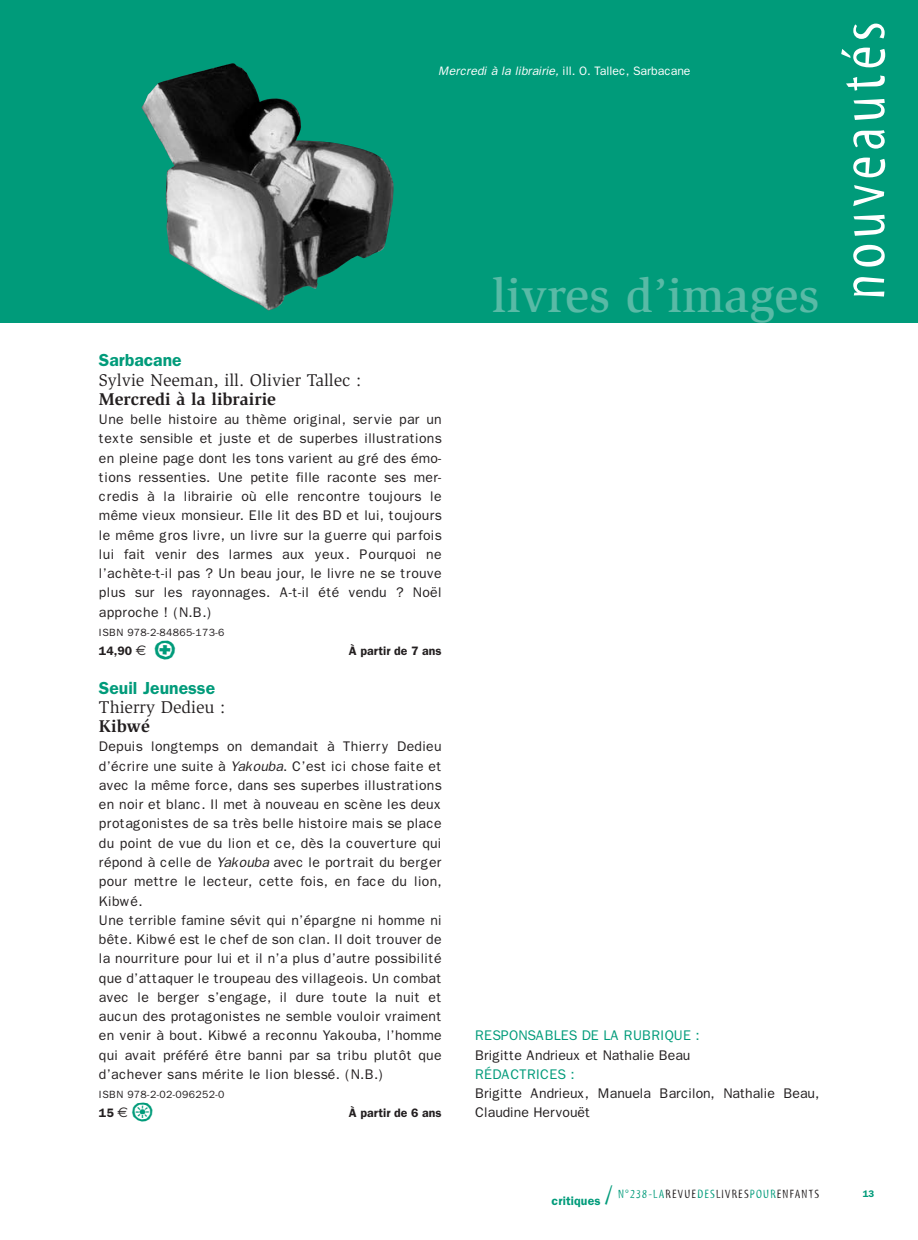
<style>
.page{position:relative;width:918px;height:1240px;background:#fff}
.page>*{position:absolute;margin:0;border:0;box-sizing:border-box;transform-origin:0 0}
.t1{font:63px "Myriad Tilt";letter-spacing:.08em;color:#fff}
.t2{font:500 49px "Slimbach";color:#59baa6}
.t3{font:35px "Ale Signs White LL";color:#009b7a}
.t4{font:17.5px "Slimbach";color:#231f20}
.t5{font:700 17.5px "Slimbach";color:#231f20}
.t6{font:600 17.5px "Franklin Gothic";color:#009b7a}
.t7{font:14px/19.2px "Franklin Gothic";letter-spacing:.02em;color:#231f20;text-align:justify}
.t8{font:14px/19.2px "Franklin Gothic";letter-spacing:-.005em;color:#231f20}
.t9{font:14px "Franklin Gothic";letter-spacing:-.005em;color:#009b7a}
.t10{font:12.25px "Myriad Tilt";letter-spacing:.1em;color:#231f20}
.t11{font:12.25px "Franklin Gothic";letter-spacing:-.005em;color:#fff}
.t12{font:600 12.25px "Franklin Gothic";color:#231f20}
.t13{font:10.5px "Franklin Gothic";letter-spacing:.03em;color:#231f20}
.t14{font:600 9.62px "Franklin Gothic";color:#009b7a}
.s1{font-style:italic}
.s2{font-family:"Euro Sans";font-weight:400;font-size:14px}
.s3{font-family:"Franklin Gothic";font-weight:600;color:#009b7a}
.s4{font-size:26.25px;color:#009b7a}
.s5{color:#009b7a}
</style>
<div class="page">
<svg style="left:0;top:0;width:917px;height:323px;background:#0e9578"></svg>
<p class="t11" style="left:438px;top:63px;width:254px"><span class="s1">Mercredi à la librairie,</span> ill. O. Tallec, Sarbacane</p>
<p class="t6" style="left:99px;top:350px;width:84px">Sarbacane</p>
<p class="t4" style="left:99px;top:373px;width:263px">Sylvie Neeman, ill. Olivier Tallec :</p>
<p class="t5" style="left:99px;top:392px;width:178px">Mercredi à la librairie</p>
<p class="t7" style="left:99px;top:409px;width:344px">Une belle histoire au thème original, servie par un texte sensible et juste et de superbes illustrations en pleine page dont les tons varient au gré des émo&shy;tions ressenties. Une petite fille raconte ses mer&shy;credis à la librairie où elle rencontre toujours le même vieux monsieur. Elle lit des BD et lui, toujours le même gros livre, un livre sur la guerre qui parfois lui fait venir des larmes aux yeux. Pourquoi ne l’achète-t-il pas ? Un beau jour, le livre ne se trouve plus sur les rayonnages. A-t-il été vendu ? Noël approche ! (N.B.)</p>
<p class="t13" style="left:99px;top:626px;width:127px">ISBN 978-2-84865-173-6</p>
<p class="t12" style="left:99px;top:644px;width:49px">14,90 <span class="s2">€</span></p>
<h3 class="t3" style="left:153px;top:627px;width:24px">U</h3>
<p class="t12" style="left:349px;top:644px;width:94px">À partir de 7 ans</p>
<p class="t6" style="left:99px;top:677px;width:118px">Seuil Jeunesse</p>
<p class="t4" style="left:99px;top:700px;width:128px">Thierry Dedieu :</p>
<p class="t5" style="left:99px;top:719px;width:52px">Kibwé</p>
<p class="t7" style="left:99px;top:737px;width:344px;text-align:left">Depuis longtemps on demandait à Thierry Dedieu d’écrire une suite à <span class="s1">Yakouba</span>. C’est ici chose faite et avec la même force, dans ses superbes illustrations en noir et blanc. Il met à nouveau en scène les deux protagonistes de sa très belle histoire mais se place du point de vue du lion et ce, dès la couverture qui répond à celle de <span class="s1">Yakouba</span> avec le portrait du berger pour mettre le lecteur, cette fois, en face du lion, Kibwé.<br>Une terrible famine sévit qui n’épargne ni homme ni bête. Kibwé est le chef de son clan. Il doit trouver de la nourriture pour lui et il n’a plus d’autre possibilité que d’attaquer le troupeau des villageois. Un combat avec le berger s’engage, il dure toute la nuit et aucun des protagonistes ne semble vouloir vraiment en venir à bout. Kibwé a reconnu Yakouba, l’homme qui avait préféré être banni par sa tribu plutôt que d’achever sans mérite le lion blessé. (N.B.)</p>
<p class="t13" style="left:99px;top:1088px;width:127px">ISBN 978-2-02-096252-0</p>
<p class="t12" style="left:99px;top:1106px;width:30px">15 <span class="s2">€</span></p>
<h3 class="t3" style="left:131px;top:1089px;width:24px">o</h3>
<p class="t12" style="left:349px;top:1106px;width:94px">À partir de 6 ans</p>
<h2 class="t2" style="left:491px;top:277px;width:329px">livres d’images</h2>
<p class="t9" style="left:475px;top:1027px;width:226px">RESPONSABLES DE LA RUBRIQUE :</p>
<p class="t8" style="left:475px;top:1045px;width:217px">Brigitte Andrieux et Nathalie Beau</p>
<p class="t9" style="left:475px;top:1065px;width:101px">RÉDACTRICES :</p>
<p class="t8" style="left:475px;top:1083px;width:345px">Brigitte Andrieux, Manuela Barcilon, Nathalie Beau,<br>Claudine Hervouët</p>
<h1 class="t1" style="left:839px;top:300px;width:280px;rotate:-90deg">nouveautés</h1>
<p class="t10" style="left:551px;top:1189px;width:269px"><span class="s3">critiques</span> <span class="s4">/</span> <span class="s5">N°238-LA</span>REVUE<span class="s5">DES</span>LIVRES<span class="s5">POUR</span>ENFANTS</p>
<p class="t14" style="left:862px;top:1188px;width:13px">13</p>
</div>
